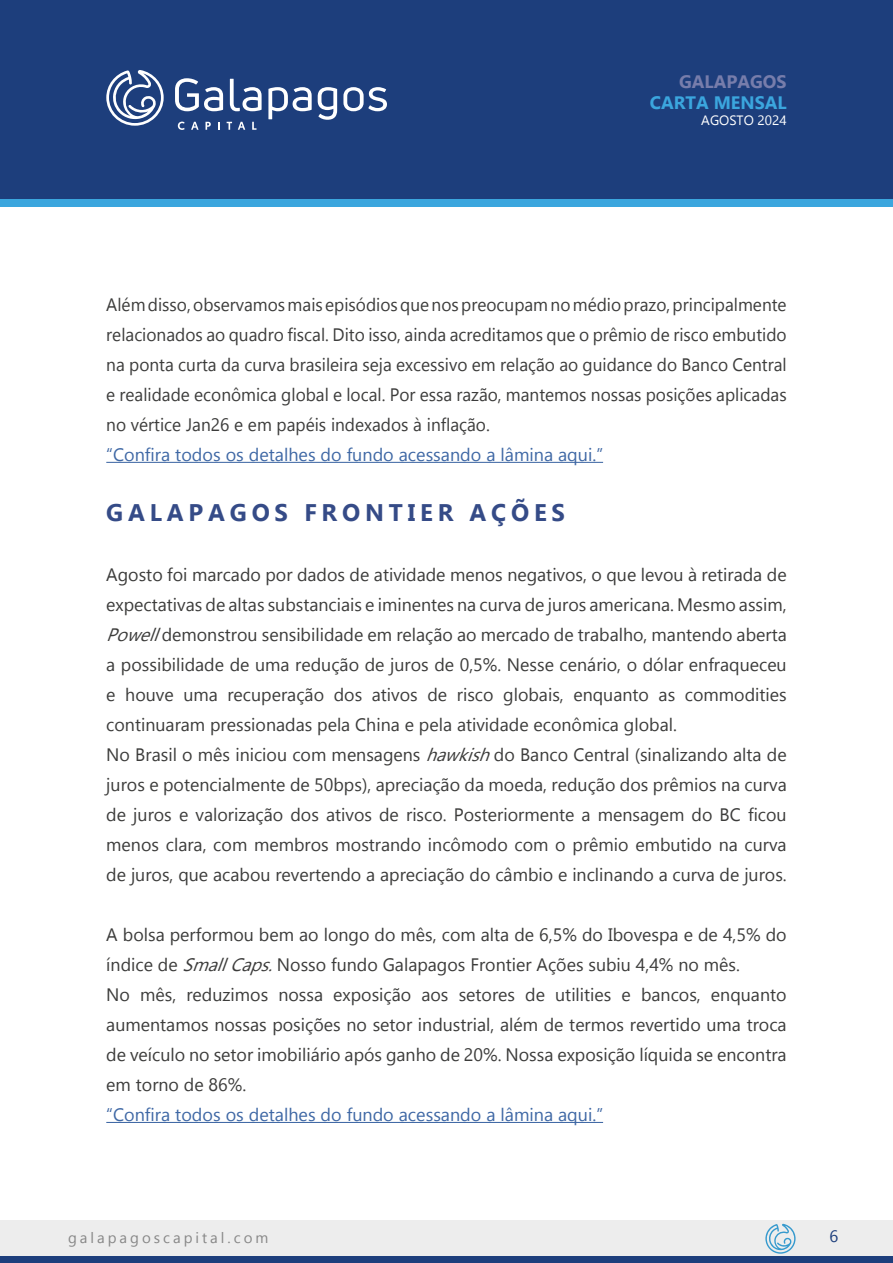
<style>
.page{position:relative;width:893px;height:1263px;background:#fff}
.page>*{position:absolute;margin:0;border:0;box-sizing:border-box;transform-origin:0 0}
.t1{font:700 24px "Gadugi";letter-spacing:.2em;color:#354b87}
.t2{font:18px/30px "Gadugi";color:#3c3c3b}
.t3{font:18px/30px "Gadugi";color:#3c3c3b;text-align:justify;scale:.96 1}
.t4{font:18px "Gadugi";color:#3f68a5}
.t5{font:700 18px "Gadugi";color:#3ba6de}
.t6{font:700 18px "Gadugi";color:#777dab}
.t7{font:16.5px "Gadugi";color:#1d3e7c}
.t8{font:15px "Gadugi";letter-spacing:.2em;color:#878787}
.t9{font:13.5px "Gadugi";color:#fff}
.s1{font-style:italic}
</style>
<div class="page">
<div style="left:0;top:0;width:893px;height:200px;background:#1d3e7c"></div>
<div style="left:0;top:200px;width:893px;height:7px;background:#3ba6de"></div>
<svg style="left:178px;top:122px;width:7px;height:8px"></svg>
<svg style="left:191px;top:122px;width:8px;height:8px"></svg>
<svg style="left:205px;top:122px;width:6px;height:8px"></svg>
<svg style="left:218px;top:122px;width:2px;height:8px"></svg>
<svg style="left:227px;top:122px;width:5px;height:8px"></svg>
<svg style="left:238px;top:122px;width:7px;height:8px"></svg>
<svg style="left:252px;top:122px;width:4px;height:8px"></svg>
<svg style="left:106px;top:70px;width:58px;height:56px"></svg>
<svg style="left:175px;top:78px;width:48px;height:33px"></svg>
<svg style="left:230px;top:79px;width:32px;height:32px"></svg>
<svg style="left:268px;top:87px;width:44px;height:32px"></svg>
<svg style="left:318px;top:87px;width:19px;height:33px"></svg>
<svg style="left:343px;top:87px;width:44px;height:24px"></svg>
<div style="left:0;top:1220px;width:893px;height:43px;background:#ededed"></div>
<div style="left:0;top:1256px;width:893px;height:7px;background:#1d3e7c"></div>
<svg style="left:765px;top:1224px;width:31px;height:30px"></svg>
<hr style="left:106px;top:462px;width:497px;height:1px;background:#3f68a5">
<hr style="left:106px;top:1122px;width:497px;height:1px;background:#3f68a5">
<p class="t6" style="left:679px;top:70px;width:109px">GALAPAGOS</p>
<p class="t5" style="left:650px;top:92px;width:138px">CARTA MENSAL</p>
<p class="t9" style="left:701px;top:112px;width:87px">AGOSTO 2024</p>
<p class="t3" style="left:106px;top:289px;width:710px">Além disso, observamos mais episódios que nos preocupam no médio prazo, principalmente relacionados ao quadro fiscal. Dito isso, ainda acreditamos que o prêmio de risco embutido na ponta curta da curva brasileira seja excessivo em relação ao guidance do Banco Central e realidade econômica global e local. Por essa razão, mantemos nossas posições aplicadas no vértice Jan26 e em papéis indexados à inflação.</p>
<p class="t4" style="left:106px;top:444px;width:498px">“Confira todos os detalhes do fundo acessando a lâmina aqui.”</p>
<h1 class="t1" style="left:106px;top:498px;width:460px">GALAPAGOS FRONTIER AÇÕES</h1>
<p class="t2" style="left:106px;top:559px;width:682px">Agosto foi marcado por dados de atividade menos negativos, o que levou à retirada de expectativas de altas substanciais e iminentes na curva de juros americana. Mesmo assim, <span class="s1">Powell</span>demonstrou sensibilidade em relação ao mercado de trabalho, mantendo aberta a possibilidade de uma redução de juros de 0,5%. Nesse cenário, o dólar enfraqueceu e houve uma recuperação dos ativos de risco globais, enquanto as commodities continuaram pressionadas pela China e pela atividade econômica global.<br>No Brasil o mês iniciou com mensagens <span class="s1">hawkish</span>do Banco Central (sinalizando alta de juros e potencialmente de 50bps), apreciação da moeda, redução dos prêmios na curva de juros e valorização dos ativos de risco. Posteriormente a mensagem do BC ficou menos clara, com membros mostrando incômodo com o prêmio embutido na curva de juros, que acabou revertendo a apreciação do câmbio e inclinando a curva de juros.</p>
<p class="t2" style="left:106px;top:919px;width:682px">A bolsa performou bem ao longo do mês, com alta de 6,5% do Ibovespa e de 4,5% do índice de <span class="s1">SmallCaps.</span>Nosso fundo Galapagos Frontier Ações subiu 4,4% no mês.<br>No mês, reduzimos nossa exposição aos setores de utilities e bancos, enquanto aumentamos nossas posições no setor industrial, além de termos revertido uma troca de veículo no setor imobiliário após ganho de 20%. Nossa exposição líquida se encontra em torno de 86%.</p>
<p class="t4" style="left:106px;top:1104px;width:498px">“Confira todos os detalhes do fundo acessando a lâmina aqui.”</p>
<p class="t8" style="left:68px;top:1229px;width:202px">galapagoscapital.com</p>
<p class="t7" style="left:829px;top:1226px;width:10px">6</p>
</div>
